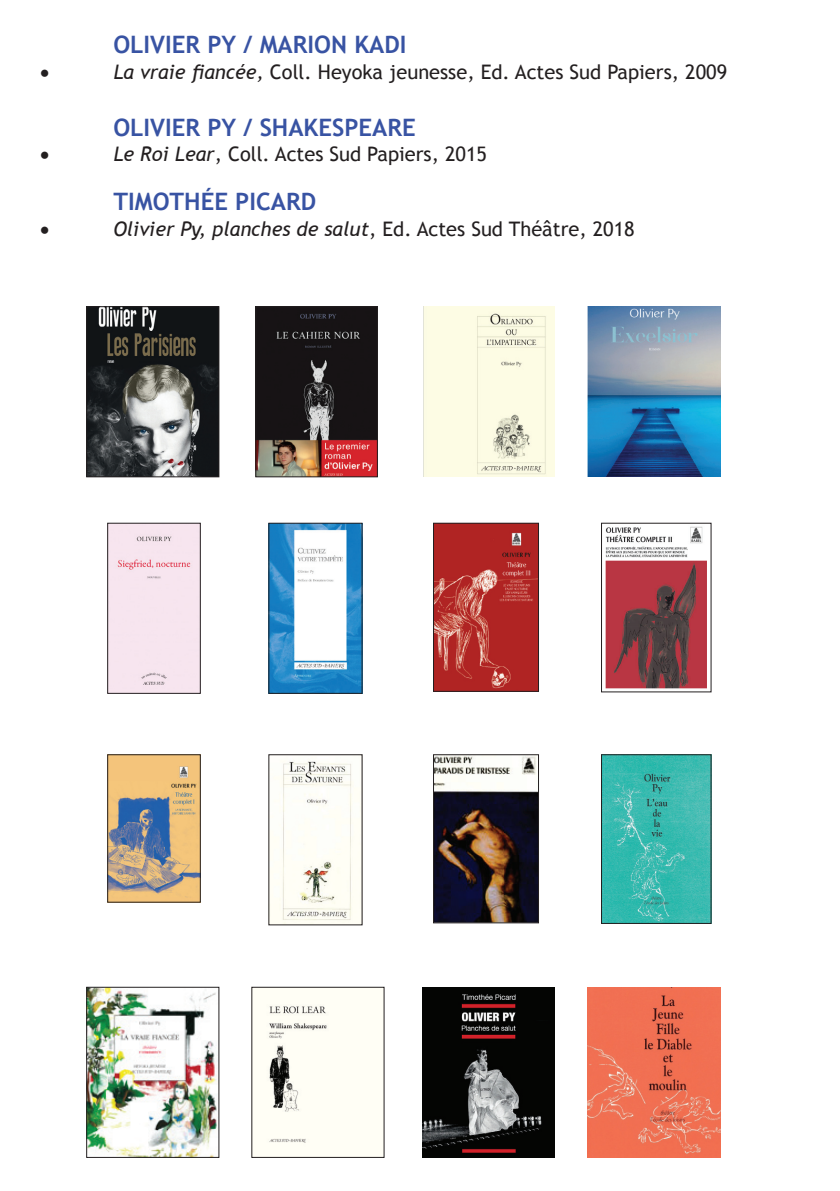
<style>
.page{position:relative;width:840px;height:1191px;background:#fff}
.page>*{position:absolute;margin:0;border:0;box-sizing:border-box;transform-origin:0 0}
.t1{font:700 24px "Trebuchet MS";color:#3853a3}
.t2{font:20px "Trebuchet MS";color:#231f20}
.t3{font:italic 20px "Trebuchet MS";color:#231f20}
.t4{font:20px "Symbol";color:#231f20}
.s1{font-style:italic}
.s2{font-style:normal}
</style>
<div class="page">
<img style="left:88px;top:308px;width:129px;height:167px">
<div style="left:86px;top:306px;width:133px;height:171px;border:1px solid #231f20"></div>
<div style="left:109px;top:525px;width:90px;height:167px;background:#f7e5ef"></div>
<div style="left:107px;top:523px;width:94px;height:171px;border:1px solid #231f20"></div>
<img style="left:109px;top:756px;width:90px;height:144px">
<div style="left:107px;top:754px;width:94px;height:148px;border:1px solid #231f20"></div>
<img style="left:88px;top:988px;width:129px;height:167px">
<div style="left:86px;top:986px;width:133px;height:171px;border:1px solid #231f20"></div>
<img style="left:257px;top:308px;width:118px;height:167px">
<div style="left:255px;top:306px;width:122px;height:171px;border:1px solid #231f20"></div>
<img style="left:270px;top:525px;width:90px;height:167px">
<div style="left:268px;top:523px;width:94px;height:171px;border:1px solid #231f20"></div>
<img style="left:270px;top:761px;width:90px;height:162px">
<img style="left:266px;top:1004px;width:63px;height:143px">
<img style="left:423px;top:307px;width:131px;height:170px">
<img style="left:435px;top:525px;width:101px;height:165px">
<div style="left:433px;top:523px;width:105px;height:169px;border:1px solid #231f20"></div>
<img style="left:435px;top:756px;width:101px;height:165px">
<div style="left:433px;top:754px;width:105px;height:169px;border:1px solid #231f20"></div>
<img style="left:422px;top:987px;width:132px;height:170px">
<img style="left:587px;top:307px;width:132px;height:170px">
<img style="left:605px;top:526px;width:101px;height:163px">
<div style="left:600px;top:523px;width:111px;height:169px;border:1px solid #231f20"></div>
<img style="left:602px;top:756px;width:107px;height:166px">
<div style="left:600px;top:754px;width:111px;height:170px;border:1px solid #231f20"></div>
<img style="left:587px;top:987px;width:132px;height:170px">
<p class="t1" style="left:113px;top:30px;width:294px">OLIVIER PY / MARION KADI</p>
<p class="t4" style="left:40px;top:59px;width:11px">•</p>
<p class="t2" style="left:113px;top:60px;width:615px"><span class="s1">La vraie fiancée,</span> Coll. Heyoka jeunesse, Ed. Actes Sud Papiers, 2009</p>
<p class="t1" style="left:113px;top:112px;width:303px">OLIVIER PY / SHAKESPEARE</p>
<p class="t4" style="left:40px;top:141px;width:11px">•</p>
<p class="t2" style="left:113px;top:142px;width:375px"><span class="s1">Le Roi Lear</span>, Coll. Actes Sud Papiers, 2015</p>
<p class="t1" style="left:113px;top:187px;width:204px">TIMOTHÉE PICARD</p>
<p class="t4" style="left:40px;top:216px;width:11px">•</p>
<p class="t3" style="left:113px;top:217px;width:522px">Olivier Py, planches de salut<span class="s2">, Ed. Actes Sud Théâtre, 2018</span></p>
</div>
